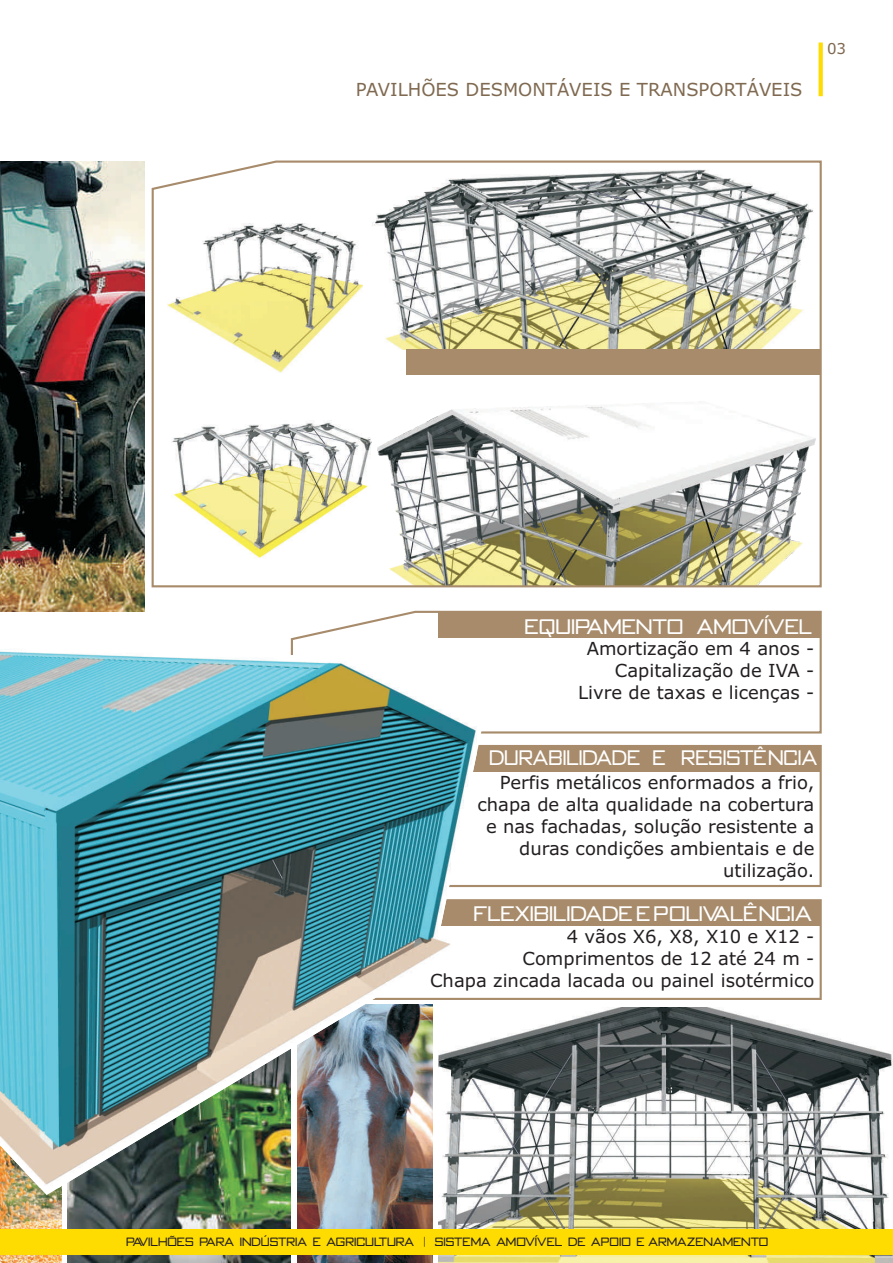
<style>
.page{position:relative;width:893px;height:1263px;background:#fff}
.page>*{position:absolute;margin:0;border:0;box-sizing:border-box;transform-origin:0 0}
.t1{font:21px "Bank Gothic";color:#fff}
.t2{font:21px "Bank Gothic";color:#fff;scale:.93 1}
.t3{font:18px/21.9px "Verdana";color:#231f20;text-align:right}
.t4{font:18px "Verdana";color:#7f6950}
.t5{font:15px "Verdana";color:#7f6950}
.t6{font:12px "Bank Gothic";color:#231f20}
</style>
<div class="page">
<svg style="left:483px;top:745px;width:339px;height:143px"></svg>
<div style="left:438px;top:746px;width:383px;height:25px;background:#a78b6b"></div>
<svg style="left:483px;top:899px;width:339px;height:101px"></svg>
<div style="left:438px;top:900px;width:383px;height:26px;background:#a78b6b"></div>
<img style="left:68px;top:1195px;width:223px;height:68px">
<img style="left:0;top:1195px;width:61px;height:68px">
<img style="left:297px;top:1195px;width:135px;height:68px">
<img style="left:438px;top:1007px;width:454px;height:256px">
<svg style="left:290px;top:610px;width:532px;height:124px"></svg>
<div style="left:438px;top:612px;width:383px;height:25px;background:#a78b6b"></div>
<svg style="left:151px;top:160px;width:671px;height:428px"></svg>
<img style="left:0;top:645px;width:483px;height:550px">
<img style="left:0;top:645px;width:476px;height:542px">
<div style="left:0;top:1229px;width:893px;height:26px;background:#ffdc01"></div>
<svg style="left:819px;top:43px;width:4px;height:53px"></svg>
<img style="left:0;top:162px;width:145px;height:449px">
<p class="t4" style="left:356px;top:82px;width:448px">PAVILHÕES DESMONTÁVEIS E TRANSPORTÁVEIS</p>
<p class="t5" style="left:827px;top:42px;width:21px">03</p>
<p class="t1" style="left:525px;top:619px;width:289px">EQUIPAMENTO AMOVÍVEL</p>
<p class="t3" style="left:578px;top:639px;width:238px">Amortização em 4 anos -<br>Capitalização de IVA -<br>Livre de taxas e licenças -</p>
<p class="t2" style="left:489px;top:750px;width:354px">DURABILIDADE E RESISTÊNCIA</p>
<p class="t3" style="left:477px;top:773px;width:338px">Perfis metálicos enformados a frio, chapa de alta qualidade na cobertura e nas fachadas, solução resistente a duras condições ambientais e de utilização.</p>
<p class="t1" style="left:473px;top:906px;width:340px">FLEXIBILIDADE E POLIVALÊNCIA</p>
<p class="t3" style="left:430px;top:927px;width:386px">4 vãos X6, X8, X10 e X12 -<br>Comprimentos de 12 até 24 m -<br>Chapa zincada lacada ou painel isotérmico</p>
<p class="t6" style="left:126px;top:1238px;width:644px">PAVILHÕES PARA INDÚSTRIA E AGRICULTURA | SISTEMA AMOVÍVEL DE APOIO E ARMAZENAMENTO</p>
</div>
